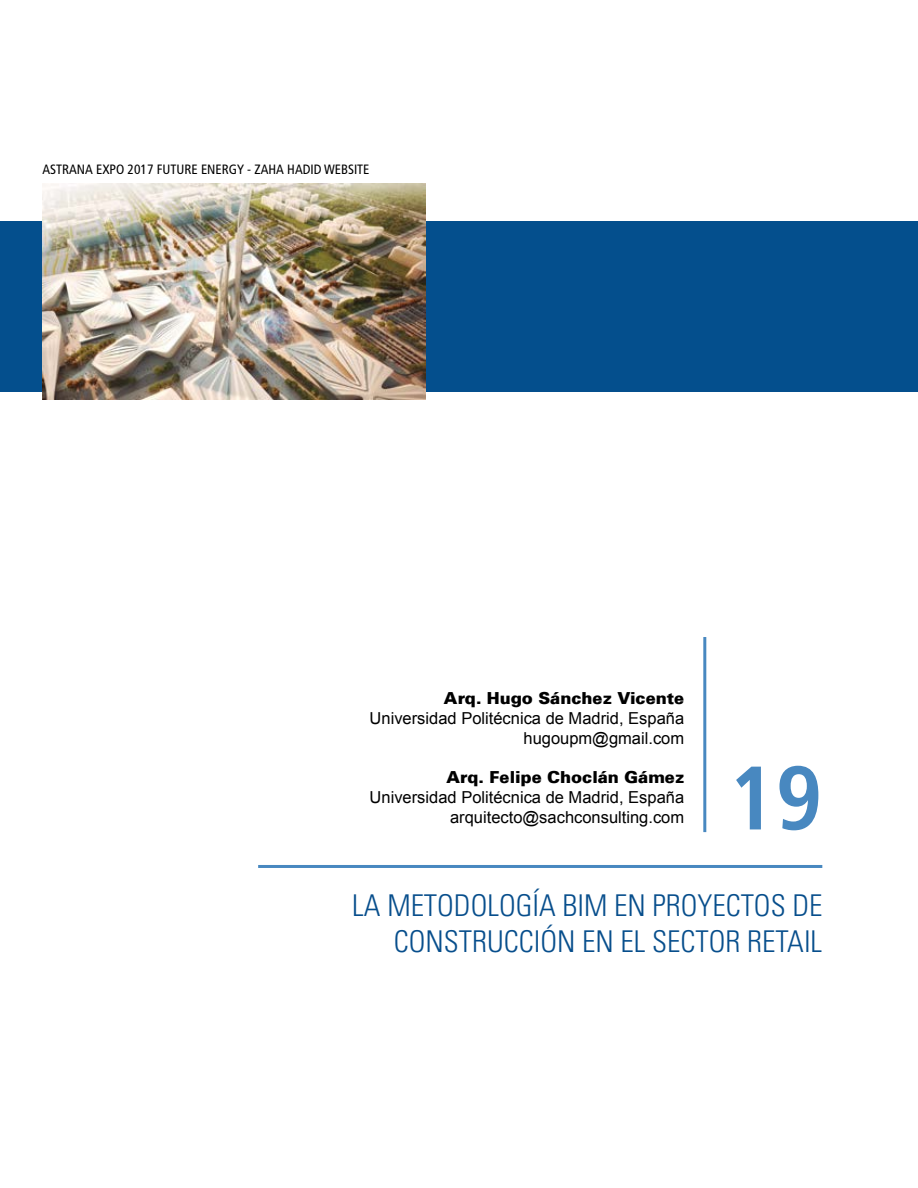
<style>
.page{position:relative;width:918px;height:1188px;background:#fff}
.page>*{position:absolute;margin:0;border:0;box-sizing:border-box;transform-origin:0 0}
.t1{font:700 condensed 90px "Frutiger";color:#4888c0}
.t2{font:300 condensed 30px/36px "Univers LT Std";color:#074e8c;text-align:right}
.t3{font:16.5px/19.8px "Arial";color:#000;text-align:right}
.t4{font:900 16.5px "Univers";color:#000}
.t5{font:condensed 13.5px "Frutiger";color:#000}
</style>
<div class="page">
<div style="left:0;top:222px;width:918px;height:170px;background:#044f8d"></div>
<hr style="left:258px;top:865px;width:564px;height:3px;background:#4888c0">
<hr style="left:703px;top:637px;width:3px;height:195px;background:#4888c0">
<img style="left:42px;top:184px;width:383px;height:215px">
<p class="t5" style="left:42px;top:162px;width:329px">ASTRANA EXPO 2017 FUTURE ENERGY - ZAHA HADID WEBSITE</p>
<p class="t4" style="left:444px;top:687px;width:242px">Arq. Hugo Sánchez Vicente</p>
<p class="t3" style="left:370px;top:708px;width:316px">Universidad Politécnica de Madrid, España hugoupm@gmail.com</p>
<p class="t4" style="left:446px;top:766px;width:239px">Arq. Felipe Choclán Gámez</p>
<p class="t3" style="left:370px;top:787px;width:316px">Universidad Politécnica de Madrid, España arquitecto@sachconsulting.com</p>
<h1 class="t1" style="left:729px;top:745px;width:95px">19</h1>
<h2 class="t2" style="left:352px;top:887px;width:472px">LA METODOLOGÍA BIM EN PROYECTOS DE<br>CONSTRUCCIÓN EN EL SECTOR RETAIL</h2>
</div>
